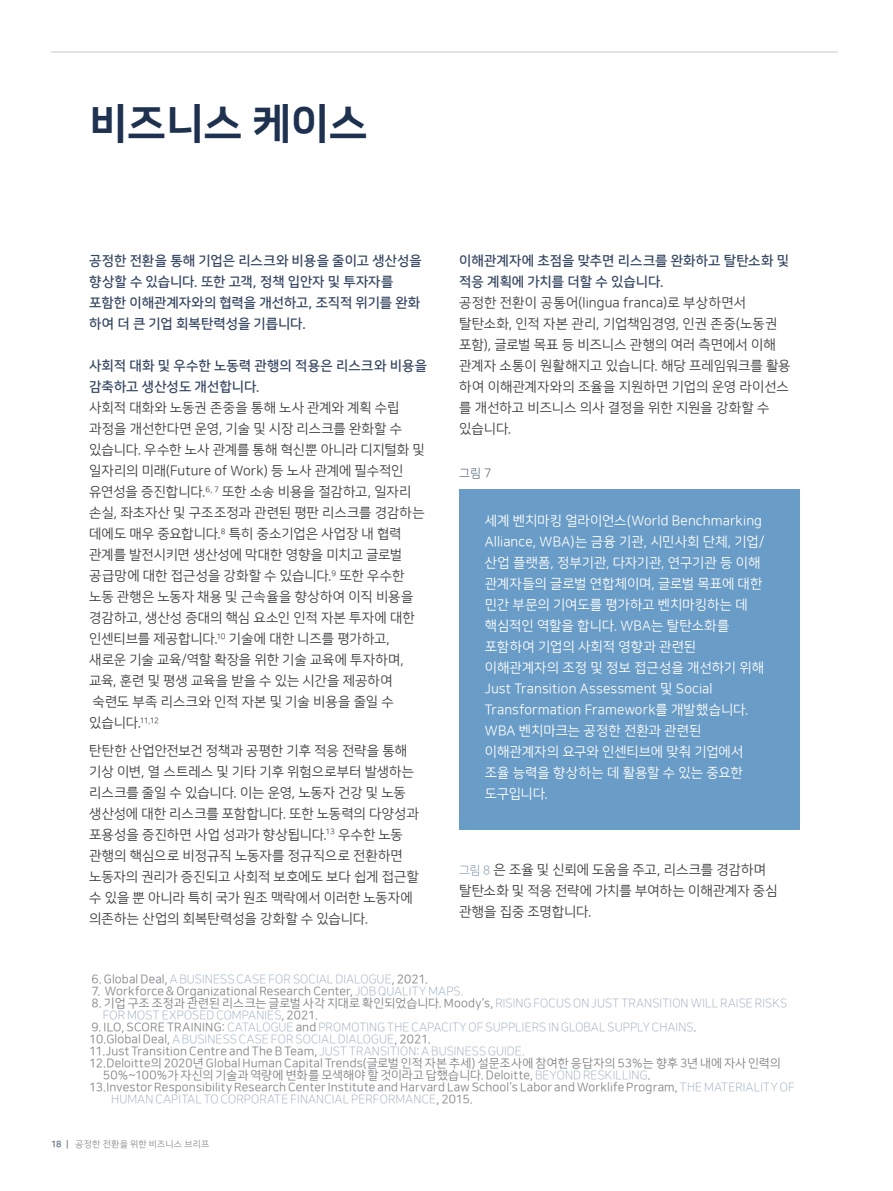
<style>
.page{position:relative;width:893px;height:1191px;background:#fff}
.page>*{position:absolute;margin:0;border:0;box-sizing:border-box;transform-origin:0 0}
.t1{font:42px "Nanum Square EB";color:#1e3250}
.t2{font:13.5px/21px "Nanum Square R";color:#3e3e3f}
.t3{font:13.5px/21px "Nanum Square R";letter-spacing:.005em;color:#fff}
.t4{font:13.5px/21px "Nanum Square B";color:#354661}
.t5{font:12px "Nanum Square R";letter-spacing:.015em;color:#808285}
.t6{font:12px/12px "Nanum Square L";letter-spacing:.015em;color:#94a6b9}
.t7{font:12px "Nanum Square L";color:#1e3250}
.t8{font:9px "Nanum Square R";letter-spacing:.02em;color:#8d8d8e}
.s1{font-family:"Nanum Square L";font-size:12px;color:#5e7a97}
.s2{font-family:"Nanum Square R";color:#808285}
.s3{font-family:"Nanum Square L";color:#94a6b9}
.s4{color:#1e3250}
</style>
<div class="page">
<hr style="left:51px;top:51px;width:787px;height:1px;background:#e2e3e4">
<div style="left:459px;top:489px;width:340px;height:340px;background:#699cc6"></div>
<h1 class="t1" style="left:89px;top:101px;width:280px">비즈니스 케이스</h1>
<p class="t4" style="left:89px;top:250px;width:334px">공정한 전환을 통해 기업은 리스크와 비용을 줄이고 생산성을 향상할 수 있습니다. 또한 고객, 정책 입안자 및 투자자를 포함한 이해관계자와의 협력을 개선하고, 조직적 위기를 완화 하여 더 큰 기업 회복탄력성을 기릅니다.</p>
<p class="t4" style="left:89px;top:355px;width:339px">사회적 대화 및 우수한 노동력 관행의 적용은 리스크와 비용을 감축하고 생산성도 개선합니다.</p>
<p class="t2" style="left:89px;top:398px;width:337px">사회적 대화와 노동권 존중을 통해 노사 관계와 계획 수립 과정을 개선한다면 운영, 기술 및 시장 리스크를 완화할 수 있습니다. 우수한 노사 관계를 통해 혁신뿐 아니라 디지털화 및 일자리의 미래(Future of Work) 등 노사 관계에 필수적인 유연성을 증진합니다.<sup>6,</sup> <sup>7</sup> 또한 소송 비용을 절감하고, 일자리 손실, 좌초자산 및 구조조정과 관련된 평판 리스크를 경감하는 데에도 매우 중요합니다.<sup>8</sup> 특히 중소기업은 사업장 내 협력 관계를 발전시키면 생산성에 막대한 영향을 미치고 글로벌 공급망에 대한 접근성을 강화할 수 있습니다.<sup>9</sup> 또한 우수한 노동 관행은 노동자 채용 및 근속율을 향상하여 이직 비용을 경감하고, 생산성 증대의 핵심 요소인 인적 자본 투자에 대한 인센티브를 제공합니다.<sup>10</sup> 기술에 대한 니즈를 평가하고, 새로운 기술 교육/역할 확장을 위한 기술 교육에 투자하며, 교육, 훈련 및 평생 교육을 받을 수 있는 시간을 제공하여 숙련도 부족 리스크와 인적 자본 및 기술 비용을 줄일 수 있습니다.<sup>11,12</sup></p>
<p class="t2" style="left:89px;top:740px;width:331px">탄탄한 산업안전보건 정책과 공평한 기후 적응 전략을 통해 기상 이변, 열 스트레스 및 기타 기후 위험으로부터 발생하는 리스크를 줄일 수 있습니다. 이는 운영, 노동자 건강 및 노동 생산성에 대한 리스크를 포함합니다. 또한 노동력의 다양성과 포용성을 증진하면 사업 성과가 향상됩니다.<sup>13</sup> 우수한 노동 관행의 핵심으로 비정규직 노동자를 정규직으로 전환하면 노동자의 권리가 증진되고 사회적 보호에도 보다 쉽게 접근할 수 있을 뿐 아니라 특히 국가 원조 맥락에서 이러한 노동자에 의존하는 산업의 회복탄력성을 강화할 수 있습니다.</p>
<p class="t4" style="left:459px;top:250px;width:331px">이해관계자에 초점을 맞추면 리스크를 완화하고 탈탄소화 및 적응 계획에 가치를 더할 수 있습니다.</p>
<p class="t2" style="left:459px;top:293px;width:333px">공정한 전환이 공통어(lingua franca)로 부상하면서 탈탄소화, 인적 자본 관리, 기업책임경영, 인권 존중(노동권 포함), 글로벌 목표 등 비즈니스 관행의 여러 측면에서 이해 관계자 소통이 원활해지고 있습니다. 해당 프레임워크를 활용 하여 이해관계자와의 조율을 지원하면 기업의 운영 라이선스 를 개선하고 비즈니스 의사 결정을 위한 지원을 강화할 수 있습니다.</p>
<p class="t7" style="left:459px;top:466px;width:34px">그림 7</p>
<p class="t3" style="left:485px;top:510px;width:281px">세계 벤치마킹 얼라이언스(World Benchmarking<br>Alliance, WBA)는 금융 기관, 시민사회 단체, 기업/ 산업 플랫폼, 정부기관, 다자기관, 연구기관 등 이해 관계자들의 글로벌 연합체이며, 글로벌 목표에 대한 민간 부문의 기여도를 평가하고 벤치마킹하는 데 핵심적인 역할을 합니다. WBA는 탈탄소화를 포함하여 기업의 사회적 영향과 관련된 이해관계자의 조정 및 정보 접근성을 개선하기 위해<br>Just Transition Assessment 및 Social<br>Transformation Framework를 개발했습니다.<br>WBA 벤치마크는 공정한 전환과 관련된 이해관계자의 요구와 인센티브에 맞춰 기업에서 조율 능력을 향상하는 데 활용할 수 있는 중요한 도구입니다.</p>
<p class="t2" style="left:459px;top:860px;width:320px"><span class="s1">그림 8</span> 은 조율 및 신뢰에 도움을 주고, 리스크를 경감하며 탈탄소화 및 적응 전략에 가치를 부여하는 이해관계자 중심 관행을 집중 조명합니다.</p>
<p class="t6" style="left:91px;top:973px;width:338px"><span class="s2">6. Global Deal,</span> A BUSINESS CASE FOR SOCIAL DIALOGUE<span class="s2">, 2021.</span></p>
<p class="t5" style="left:91px;top:984px;width:373px">7. Workforce &amp; Organizational Research Center, <span class="s3">JOB QUALITY MAPS.</span></p>
<p class="t6" style="left:103px;top:997px;width:686px;text-indent:-11px"><span class="s2">8. 기업 구조 조정과 관련된 리스크는 글로벌 사각 지대로 확인되었습니다. Moody’s,</span> RISING FOCUS ON JUST TRANSITION WILL RAISE RISKS<br>FOR MOST EXPOSED COMPANIES<span class="s2">, 2021.</span></p>
<p class="t6" style="left:89px;top:1021px;width:609px"><span class="s2">9. ILO, SCORE TRAINING:</span> CATALOGUE <span class="s2">and</span> PROMOTING THE CAPACITY OF SUPPLIERS IN GLOBAL SUPPLY CHAINS<span class="s2">.<br>10.Global Deal,</span> A BUSINESS CASE FOR SOCIAL DIALOGUE<span class="s2">, 2021.</span></p>
<p class="t5" style="left:89px;top:1044px;width:437px">11.Just Transition Centre and The B Team, <span class="s3">JUST TRANSITION: A BUSINESS GUIDE.</span></p>
<p class="t5" style="left:89px;top:1056px;width:693px">12.Deloitte의 2020년 Global Human Capital Trends(글로벌 인적 자본 추세) 설문조사에 참여한 응답자의 53%는 향후 3년 내에 자사 인력의</p>
<p class="t5" style="left:103px;top:1068px;width:549px">50%~100%가 자신의 기술과 역량에 변화를 모색해야 할 것이라고 답했습니다. Deloitte, <span class="s3">BEYOND RESKILLING</span>.</p>
<p class="t5" style="left:89px;top:1080px;width:707px">13.Investor Responsibility Research Center Institute and Harvard Law School’s Labor and Worklife Program, <span class="s3">THE MATERIALITY OF</span></p>
<p class="t6" style="left:111px;top:1093px;width:363px">HUMAN CAPITAL TO CORPORATE FINANCIAL PERFORMANCE<span class="s2">, 2015.</span></p>
<p class="t8" style="left:51px;top:1139px;width:160px"><span class="s4">18 |</span> 공정한 전환을 위한 비즈니스 브리프</p>
</div>
